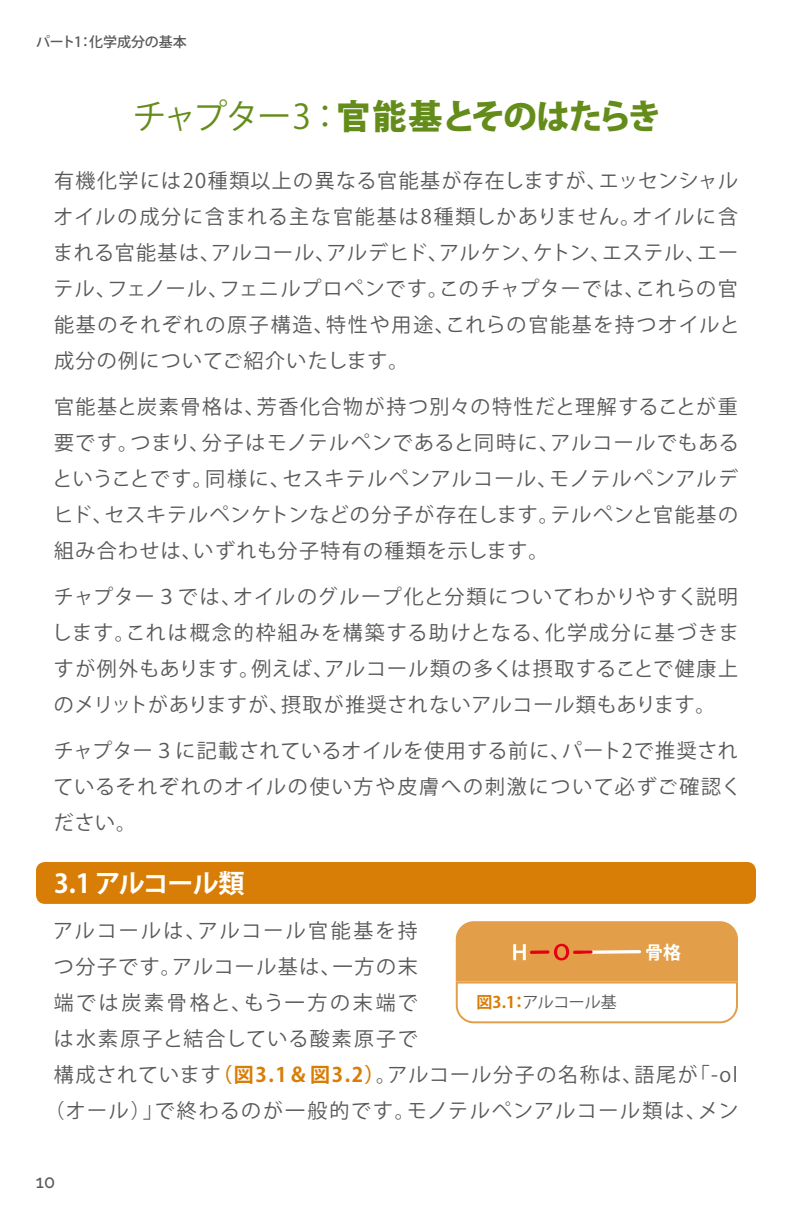
<style>
.page{position:relative;width:792px;height:1224px;background:#fff}
.page>*{position:absolute;margin:0;border:0;box-sizing:border-box;transform-origin:0 0}
.t1{font:800 34px "Koz Go Pro";letter-spacing:-.05em;color:#648c1a}
.t2{font:700 26px "Koz Go Pro";letter-spacing:-.05em;color:#fff}
.t3{font:20px/36px "Koz Go Pro";letter-spacing:.07em;color:#595757;text-align:justify}
.t4{font:20px "Koz Go Pro";letter-spacing:.11em;color:#595757}
.t5{font:20px "Koz Go Pro";letter-spacing:.135em;color:#595757}
.t6{font:20px "Koz Go Pro";letter-spacing:.09em;color:#595757}
.t7{font:500 18px "Raleway";color:#595757}
.t8{font:700 18px "Koz Go Pro";color:#fff}
.t9{font:16px "Koz Go Pro";letter-spacing:-.03em;color:#595757}
.t10{font:500 14px "Koz Go Pro";letter-spacing:-.01em;color:#595757}
.s1{font-weight:400}
.s2{font-weight:700;color:#d87d06}
</style>
<div class="page">
<div style="left:36px;top:862px;width:720px;height:42px;background:#d87d06;border-radius:9px"></div>
<svg style="left:456px;top:921px;width:282px;height:102px"></svg>
<p class="t10" style="left:36px;top:33px;width:152px">パート1：化学成分の基本</p>
<h1 class="t1" style="left:133px;top:94px;width:530px"><span class="s1">チャプター3：</span>官能基とそのはたらき</h1>
<p class="t3" style="left:53px;top:163px;width:688px">有機化学には20種類以上の異なる官能基が存在しますが、エッセンシャルオイルの成分に含まれる主な官能基は8種類しかありません。オイルに含まれる官能基は、アルコール、アルデヒド、アルケン、ケトン、エステル、エーテル、フェノール、フェニルプロペンです。このチャプターでは、これらの官能基のそれぞれの原子構造、特性や用途、これらの官能基を持つオイルと成分の例についてご紹介いたします。</p>
<p class="t3" style="left:52px;top:389px;width:688px">官能基と炭素骨格は、芳香化合物が持つ別々の特性だと理解することが重要です。つまり、分子はモノテルペンであると同時に、アルコールでもあるということです。同様に、セスキテルペンアルコール、モノテルペンアルデヒド、セスキテルペンケトンなどの分子が存在します。テルペンと官能基の組み合わせは、いずれも分子特有の種類を示します。</p>
<p class="t3" style="left:52px;top:579px;width:688px">チャプター３では、オイルのグループ化と分類についてわかりやすく説明します。これは概念的枠組みを構築する助けとなる、化学成分に基づきますが例外もあります。例えば、アルコール類の多くは摂取することで健康上のメリットがありますが、摂取が推奨されないアルコール類もあります。</p>
<p class="t3" style="left:53px;top:733px;width:690px;text-align:left">チャプター３に記載されているオイルを使用する前に、パート2で推奨されているそれぞれのオイルの使い方や皮膚への刺激について必ずご確認ください。</p>
<h2 class="t2" style="left:54px;top:866px;width:192px">3.1 アルコール類</h2>
<p class="t4" style="left:53px;top:917px;width:366px">アルコールは、アルコール官能基を持</p>
<p class="t3" style="left:54px;top:949px;width:365px">つ分子です。アルコール基は、一方の末</p>
<p class="t5" style="left:54px;top:989px;width:365px">端では炭素骨格と、もう一方の末端で</p>
<p class="t6" style="left:54px;top:1025px;width:365px">は水素原子と結合している酸素原子で</p>
<p class="t3" style="left:54px;top:1057px;width:685px">構成されています<span class="s2">（図3.1＆図3.2）</span>。アルコール分子の名称は、語尾が「-ol</p>
<p class="t3" style="left:44px;top:1093px;width:695px">（オール）」で終わるのが一般的です。モノテルペンアルコール類は、メン</p>
<p class="t8" style="left:645px;top:940px;width:37px">骨格</p>
<p class="t9" style="left:477px;top:992px;width:142px"><span class="s2">図3.1：</span>アルコール基</p>
<p class="t7" style="left:36px;top:1171px;width:21px">10</p>
</div>
